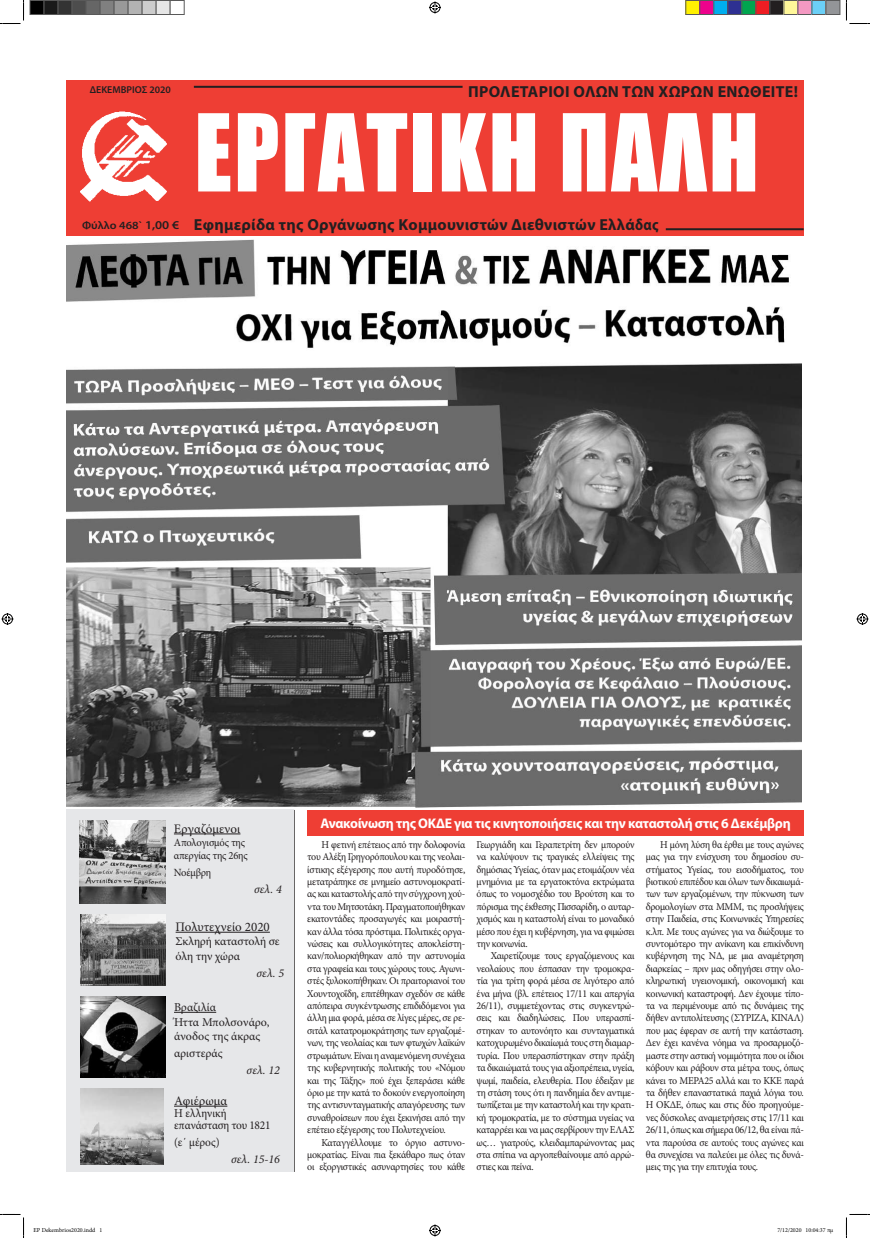
<style>
.page{position:relative;width:870px;height:1238px;background:#fff}
.page>*{position:absolute;margin:0;border:0;box-sizing:border-box;transform-origin:0 0}
.t1{font:99px "Impact";letter-spacing:.025em;color:#fff;scale:.91 1}
.t2{font:700 16px "Myriad Pro";letter-spacing:.02em;color:#231f20}
.t3{font:700 14px "Myriad Pro";letter-spacing:-.02em;color:#fff}
.t4{font:13px "Minion Pro";color:#231f20}
.t5{font:12px/14.4px "Minion Pro";letter-spacing:-.01em;color:#231f20}
.t6{font:12px/12px "Minion Pro";letter-spacing:-.01em;color:#231f20;scale:.95 1}
.t7{font:italic 12px "Minion Pro";color:#231f20}
.t8{font:11px/13.2px "Minion Pro";letter-spacing:-.02em;color:#231f20;scale:.96 1}
.t9{font:600 11px "Myriad Pro";color:#231f20;scale:1.1 1}
.t10{font:10.5px/12.4px "Minion Pro";letter-spacing:-.03em;color:#231f20;text-align:justify;scale:.95 1}
.t11{font:600 10px "Myriad Pro";color:#231f20}
.t12{font:6px "Minion Pro";color:#000}
.s1{font-size:12px}
</style>
<div class="page">
<div style="left:66px;top:80px;width:737px;height:156px;background:#ee3e34"></div>
<hr style="left:194px;top:86px;width:268px;height:2px;background:#231f20">
<hr style="left:665px;top:228px;width:138px;height:2px;background:#231f20">
<hr style="left:293px;top:810px;width:1px;height:362px;background:#231f20">
<div style="left:66px;top:810px;width:227px;height:362px;background:#e6e7e9"></div>
<hr style="left:174px;top:833px;width:66px;height:1px;background:#231f20">
<hr style="left:175px;top:932px;width:95px;height:1px;background:#231f20">
<hr style="left:174px;top:1012px;width:42px;height:1px;background:#231f20">
<hr style="left:174px;top:1105px;width:53px;height:1px;background:#231f20">
<div style="left:307px;top:810px;width:496px;height:25px;background:#ee3e34"></div>
<img style="left:80px;top:821px;width:85px;height:82px">
<img style="left:80px;top:914px;width:85px;height:71px">
<img style="left:81px;top:996px;width:85px;height:81px">
<img style="left:80px;top:1088px;width:83px;height:76px">
<img style="left:66px;top:239px;width:735px;height:568px">
<img style="left:80px;top:111px;width:87px;height:91px">
<svg style="left:0;top:0;width:24px;height:24px"></svg>
<svg style="left:0;top:1214px;width:24px;height:24px"></svg>
<svg style="left:845px;top:0;width:24px;height:24px"></svg>
<svg style="left:845px;top:1214px;width:24px;height:24px"></svg>
<svg style="left:429px;top:2px;width:12px;height:12px"></svg>
<svg style="left:429px;top:1224px;width:12px;height:12px"></svg>
<svg style="left:2px;top:613px;width:12px;height:12px"></svg>
<svg style="left:856px;top:613px;width:12px;height:12px"></svg>
<div style="left:30px;top:0;width:14px;height:14px;background:#000"></div>
<div style="left:30px;top:0;width:15px;height:15px;border:1px solid #595959"></div>
<div style="left:44px;top:0;width:14px;height:14px;background:#1a1a1a"></div>
<div style="left:44px;top:0;width:15px;height:15px;border:1px solid #595959"></div>
<div style="left:58px;top:0;width:14px;height:14px;background:#333"></div>
<div style="left:58px;top:0;width:15px;height:15px;border:1px solid #595959"></div>
<div style="left:72px;top:0;width:14px;height:14px;background:#4d4d4d"></div>
<div style="left:72px;top:0;width:15px;height:15px;border:1px solid #595959"></div>
<div style="left:86px;top:0;width:14px;height:14px;background:#666"></div>
<div style="left:86px;top:0;width:15px;height:15px;border:1px solid #595959"></div>
<div style="left:100px;top:0;width:14px;height:14px;background:#808080"></div>
<div style="left:100px;top:0;width:15px;height:15px;border:1px solid #595959"></div>
<div style="left:114px;top:0;width:14px;height:14px;background:#999"></div>
<div style="left:114px;top:0;width:15px;height:15px;border:1px solid #595959"></div>
<div style="left:128px;top:0;width:14px;height:14px;background:#b3b3b3"></div>
<div style="left:128px;top:0;width:15px;height:15px;border:1px solid #595959"></div>
<div style="left:142px;top:0;width:14px;height:14px;background:#ccc"></div>
<div style="left:142px;top:0;width:15px;height:15px;border:1px solid #595959"></div>
<div style="left:156px;top:0;width:14px;height:14px;background:#e6e6e6"></div>
<div style="left:156px;top:0;width:15px;height:15px;border:1px solid #595959"></div>
<div style="left:170px;top:0;width:15px;height:15px;border:1px solid #595959"></div>
<div style="left:685px;top:0;width:14px;height:14px;background:#fff101"></div>
<div style="left:685px;top:0;width:15px;height:15px;border:1px solid #595959"></div>
<div style="left:699px;top:0;width:14px;height:14px;background:#ed028c"></div>
<div style="left:699px;top:0;width:15px;height:15px;border:1px solid #595959"></div>
<div style="left:713px;top:0;width:14px;height:14px;background:#00aeef"></div>
<div style="left:713px;top:0;width:15px;height:15px;border:1px solid #595959"></div>
<div style="left:727px;top:0;width:14px;height:14px;background:#2e3092"></div>
<div style="left:727px;top:0;width:15px;height:15px;border:1px solid #595959"></div>
<div style="left:741px;top:0;width:14px;height:14px;background:#00a54f"></div>
<div style="left:741px;top:0;width:15px;height:15px;border:1px solid #595959"></div>
<div style="left:755px;top:0;width:14px;height:14px;background:#ee1d23"></div>
<div style="left:755px;top:0;width:15px;height:15px;border:1px solid #595959"></div>
<div style="left:769px;top:0;width:14px;height:14px;background:#231f20"></div>
<div style="left:769px;top:0;width:15px;height:15px;border:1px solid #595959"></div>
<div style="left:783px;top:0;width:14px;height:14px;background:#fff79a"></div>
<div style="left:783px;top:0;width:15px;height:15px;border:1px solid #595959"></div>
<div style="left:797px;top:0;width:14px;height:14px;background:#f499c2"></div>
<div style="left:797px;top:0;width:15px;height:15px;border:1px solid #595959"></div>
<div style="left:811px;top:0;width:14px;height:14px;background:#6bcff6"></div>
<div style="left:811px;top:0;width:15px;height:15px;border:1px solid #595959"></div>
<div style="left:825px;top:0;width:14px;height:14px;background:#939598"></div>
<div style="left:825px;top:0;width:15px;height:15px;border:1px solid #595959"></div>
<p class="t11" style="left:90px;top:83px;width:82px">ΔΕΚEMBΡΙΟΣ 2020</p>
<p class="t9" style="left:82px;top:218px;width:90px">Φύλλο 468` <span class="s1">1,00 €</span></p>
<h2 class="t2" style="left:468px;top:81px;width:331px">ΠΡΟΛΕΤΑΡΙΟΙ ΟΛΩΝ ΤΩΝ ΧΩΡΩΝ ΕΝΩΘΕΙΤΕ!</h2>
<h1 class="t1" style="left:194px;top:76px;width:621px">ΕΡΓΑΤΙΚΗ ΠΑΛΗ</h1>
<h2 class="t2" style="left:194px;top:214px;width:466px">Εφημερίδα της Οργάνωσης Κομμουνιστών Διεθνιστών Ελλάδας</h2>
<p class="t4" style="left:174px;top:819px;width:68px">Εργαζόμενοι</p>
<p class="t8" style="left:174px;top:835px;width:78px">Aπολογισμός της απεργίας της 26ης</p>
<p class="t8" style="left:174px;top:866px;width:40px">Νοέμβρη</p>
<p class="t7" style="left:254px;top:881px;width:29px">σελ. 4</p>
<p class="t4" style="left:175px;top:918px;width:96px">Πολυτεχνείο 2020</p>
<p class="t5" style="left:175px;top:934px;width:105px">Σκληρή καταστολή σε όλη την χώρα</p>
<p class="t7" style="left:256px;top:964px;width:29px">σελ. 5</p>
<p class="t5" style="left:174px;top:1000px;width:97px">Βραζιλία<br>Ήττα Μπολσονάρο, άνοδος της άκρας</p>
<p class="t5" style="left:174px;top:1046px;width:50px">αριστεράς</p>
<p class="t7" style="left:246px;top:1062px;width:35px">σελ. 12</p>
<p class="t4" style="left:174px;top:1092px;width:55px">Αφιέρωμα</p>
<p class="t6" style="left:174px;top:1107px;width:103px">Η ελληνική επανάσταση του 1821</p>
<p class="t6" style="left:174px;top:1136px;width:50px">(ε΄ μέρος)</p>
<p class="t7" style="left:231px;top:1150px;width:50px">σελ. 15-16</p>
<h3 class="t3" style="left:320px;top:814px;width:471px">Ανακοίνωση της ΟΚΔΕ για τις κινητοποιήσεις και την καταστολή στις 6 Δεκέμβρη</h3>
<p class="t10" style="left:307px;top:838px;width:168px;text-indent:14px">Η φετινή επέτειος από την δολοφονία του Αλέξη Γρηγορόπουλου και της νεολαι&shy;ίστικης εξέγερσης που αυτή πυροδότησε, μετατράπηκε σε μνημείο αστυνομοκρατί&shy;ας και καταστολής από την σύγχρονη χού&shy;ντα του Μητσοτάκη. Πραγματοποιήθηκαν εκατοντάδες προσαγωγές και μοιραστή&shy;καν άλλα τόσα πρόστιμα. Πολιτικές οργα&shy;νώσεις και συλλογικότητες αποκλείστη&shy;καν/πολιορκήθηκαν από την αστυνομία στα γραφεία και τους χώρους τους. Αγωνι&shy;στές ξυλοκοπήθηκαν. Οι πραιτοριανοί του Χουντοχοΐδη, επιτέθηκαν σχεδόν σε κάθε απόπειρα συγκέντρωσης επιδιδόμενοι για άλλη μια φορά, μέσα σε λίγες μέρες, σε ρε&shy;σιτάλ κατατρομοκράτησης των εργαζομέ&shy;νων, της νεολαίας και των φτωχών λαϊκών στρωμάτων. Είναι η αναμενόμενη συνέχεια της κυβερνητικής πολιτικής του «Νόμου και της Τάξης» πού έχει ξεπεράσει κάθε όριο με την κατά το δοκούν ενεργοποίηση της αντισυνταγματικής απαγόρευσης των συναθροίσεων που έχει ξεκινήσει από την επέτειο εξέγερσης του Πολυτεχνείου.</p>
<p class="t10" style="left:307px;top:1136px;width:168px;text-indent:14px">Καταγγέλλουμε το όργιο αστυνο&shy;μοκρατίας. Είναι πια ξεκάθαρο πως όταν οι εξοργιστικές ασυναρτησίες του κάθε</p>
<p class="t10" style="left:476px;top:838px;width:168px">Γεωργιάδη και Γεραπετρίτη δεν μπορούν να καλύψουν τις τραγικές ελλείψεις της δημόσιας Υγείας, όταν μας ετοιμάζουν νέα μνημόνια με τα εργατοκτόνα εκτρώματα όπως το νομοσχέδιο του Βρούτση και το πόρισμα της έκθεσης Πισσαρίδη, ο αυταρ&shy;χισμός και η καταστολή είναι το μοναδικό μέσο που έχει η κυβέρνηση, για να φιμώσει την κοινωνία.</p>
<p class="t10" style="left:476px;top:950px;width:168px;text-indent:14px">Χαιρετίζουμε τους εργαζόμενους και νεολαίους που έσπασαν την τρομοκρα&shy;τία για τρίτη φορά μέσα σε λιγότερο από ένα μήνα (βλ. επέτειος 17/11 και απεργία 26/11), συμμετέχοντας στις συγκεντρώ&shy;σεις και διαδηλώσεις. Που υπερασπί&shy;στηκαν το αυτονόητο και συνταγματικά κατοχυρωμένο δικαίωμά τους στη διαμαρ&shy;τυρία. Που υπερασπίστηκαν στην πράξη τα δικαιώματά τους για αξιοπρέπεια, υγεία, ψωμί, παιδεία, ελευθερία. Που έδειξαν με τη στάση τους ότι η πανδημία δεν αντιμε&shy;τωπίζεται με την καταστολή και την κρατι&shy;κή τρομοκρατία, με το σύστημα υγείας να καταρρέει και να μας σερβίρουν την ΕΛΑΣ ως… γιατρούς, κλειδαμπαρώνοντας μας στα σπίτια να αργοπεθαίνουμε από αρρώ&shy;στιες και πείνα.</p>
<p class="t10" style="left:645px;top:838px;width:168px;text-indent:14px">Η μόνη λύση θα έρθει με τους αγώνες μας για την ενίσχυση του δημοσίου συ&shy;στήματος Υγείας, του εισοδήματος, του βιοτικού επιπέδου και όλων των δικαιωμά&shy;των των εργαζομένων, την πύκνωση των δρομολογίων στα ΜΜΜ, τις προσλήψεις στην Παιδεία, στις Κοινωνικές Υπηρεσίες κ.λπ. Με τους αγώνες για να διώξουμε το συντομότερο την ανίκανη και επικίνδυνη κυβέρνηση της ΝΔ, με μια αναμέτρηση διαρκείας – πριν μας οδηγήσει στην ολο&shy;κληρωτική υγειονομική, οικονομική και κοινωνική καταστροφή. Δεν έχουμε τίπο&shy;τα να περιμένουμε από τις δυνάμεις της δήθεν αντιπολίτευσης (ΣΥΡΙΖΑ, ΚΙΝΑΛ) που μας έφεραν σε αυτή την κατάσταση.<br>Δεν έχει κανένα νόημα να προσαρμοζό&shy;μαστε στην αστική νομιμότητα που οι ίδιοι κόβουν και ράβουν στα μέτρα τους, όπως κάνει το ΜΕΡΑ25 αλλά και το ΚΚΕ παρά τα δήθεν επαναστατικά παχιά λόγια του.<br>Η ΟΚΔΕ, όπως και στις δύο προηγούμε&shy;νες δύσκολες αναμετρήσεις στις 17/11 και 26/11, όπως και σήμερα 06/12, θα είναι πά&shy;ντα παρούσα σε αυτούς τους αγώνες και θα συνεχίσει να παλεύει με όλες τις δυνά&shy;μεις της για την επιτυχία τους.</p>
<p class="t12" style="left:34px;top:1226px;width:70px">EP Dekembrios2020.indd 1</p>
<p class="t12" style="left:777px;top:1226px;width:57px">7/12/2020 10:04:37 πμ</p>
</div>
